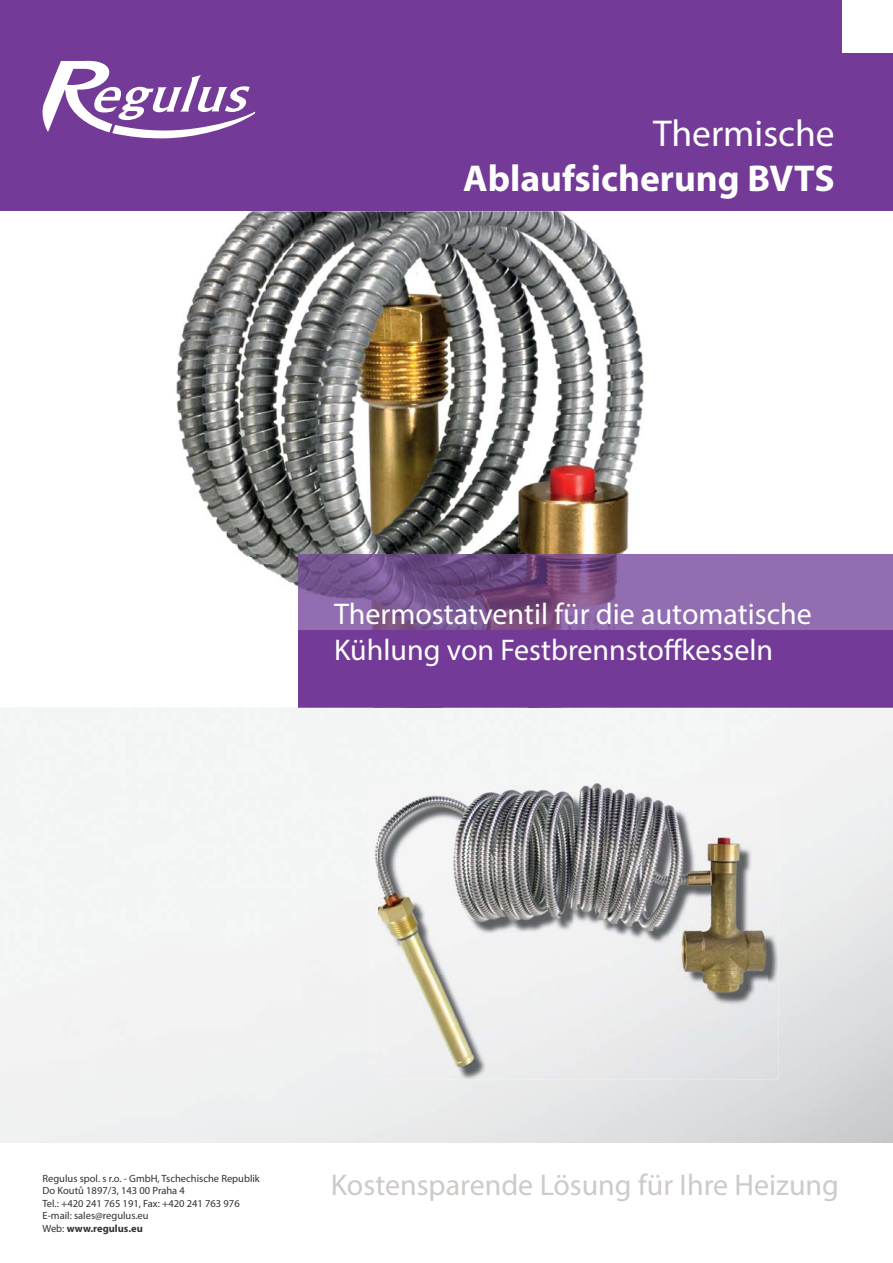
<style>
.page{position:relative;width:893px;height:1263px;background:#fff}
.page>*{position:absolute;margin:0;border:0;box-sizing:border-box;transform-origin:0 0}
.t1{font:700 37.5px "Myriad Pro";color:#fff}
.t2{font:37.5px "Myriad Pro";color:#fff}
.t3{font:30px/36px "Myriad Pro";color:#fff}
.t4{font:30px "Myriad Pro";color:#cecac8}
.t5{font:10.5px/12.6px "Myriad Pro";color:#323031}
.s1{font-weight:700}
</style>
<div class="page">
<img style="left:0;top:210px;width:893px;height:933px">
<div style="left:0;top:0;width:893px;height:210px;background:#733b97"></div>
<div style="left:843px;top:0;width:50px;height:53px;background:#fff"></div>
<svg style="left:42px;top:61px;width:213px;height:78px"></svg>
<div style="left:0;top:211px;width:893px;height:496px;background:#fff"></div>
<img style="left:176px;top:211px;width:468px;height:347px">
<img style="left:251px;top:558px;width:47px;height:29px">
<img style="left:298px;top:707px;width:595px;height:1px">
<div style="left:726px;top:554px;width:167px;height:153px;background:#926db0"></div>
<img style="left:298px;top:554px;width:428px;height:77px">
<div style="left:298px;top:631px;width:595px;height:76px;background:#733b97"></div>
<img style="left:379px;top:788px;width:399px;height:292px">
<div style="left:369px;top:781px;width:399px;height:48px;background:#f5f5f5"></div>
<div style="left:369px;top:829px;width:10px;height:241px;background:#f3f3f3"></div>
<img style="left:379px;top:788px;width:389px;height:282px">
<h1 class="t2" style="left:653px;top:119px;width:183px">Thermische</h1>
<h1 class="t1" style="left:463px;top:164px;width:373px">Ablaufsicherung BVTS</h1>
<h2 class="t3" style="left:334px;top:599px;width:479px">Thermostatventil für die automatische<br>Kühlung von Festbrennstoffkesseln</h2>
<p class="t5" style="left:43px;top:1173px;width:219px">Regulus spol. s r.o. - GmbH, Tschechische Republik Do Koutů 1897/3, 143 00 Praha 4<br>Tel.: +420 241 765 191, Fax: +420 241 763 976<br>E-mail: sales@regulus.eu<br>Web: <span class="s1">www.regulus.eu</span></p>
<h2 class="t4" style="left:331px;top:1174px;width:510px">Kostensparende Lösung für Ihre Heizung</h2>
</div>
